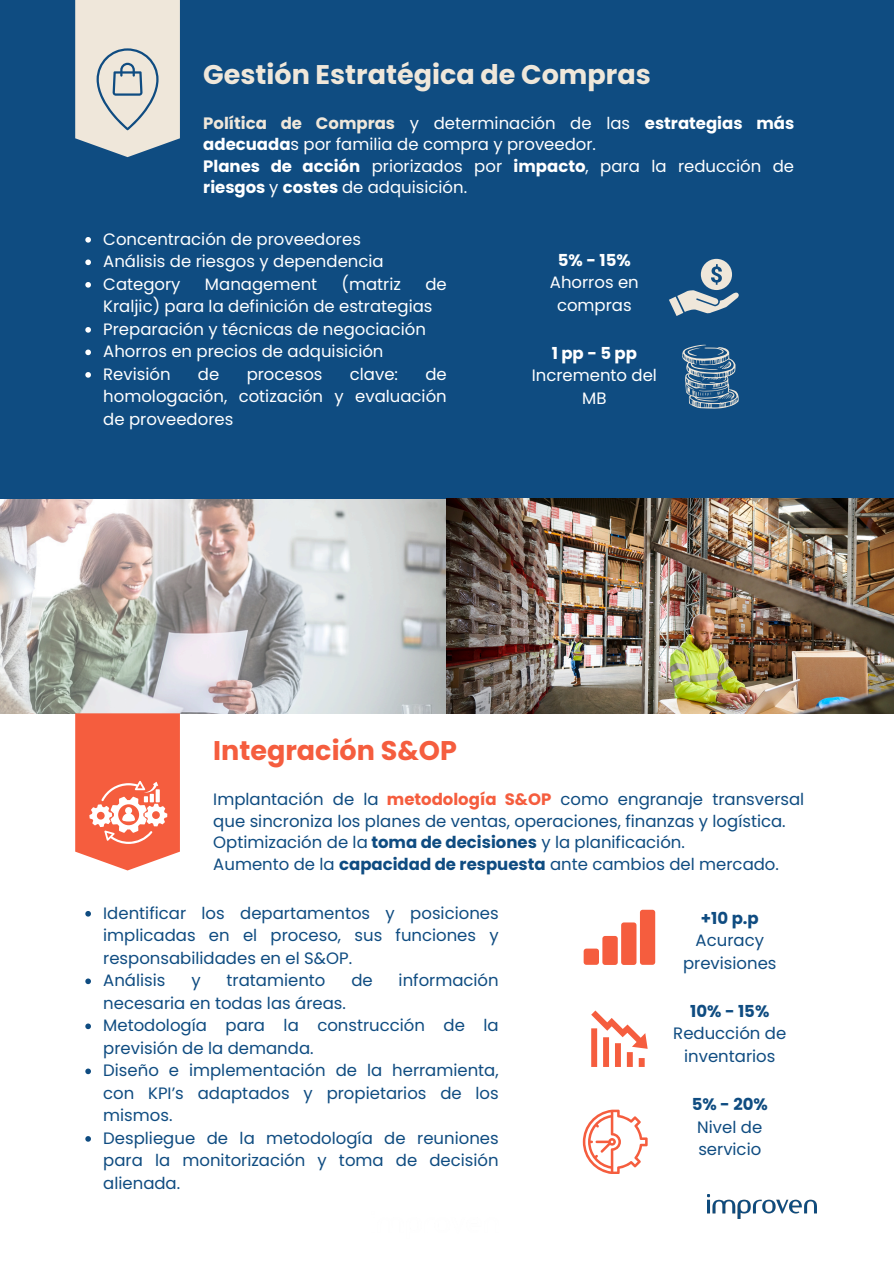
<style>
.page{position:relative;width:894px;height:1264px;background:#fff}
.page>*{position:absolute;margin:0;border:0;box-sizing:border-box;transform-origin:0 0}
.t1{font:700 27px "Poppins";color:#efe7da}
.t2{font:700 27px "Poppins";color:#f55d3e}
.t3{font:16.5px/22.5px "Poppins";color:#0f4c81}
.t4{font:16.5px/22.5px "Poppins";color:#fff}
.t5{font:700 16.5px "Poppins";color:#0f4c81}
.t6{font:700 16.5px "Poppins";color:#fff}
.s1{font-weight:700;color:#efe7da}
.s2{font-weight:700}
.s3{font-weight:700;color:#f55d3e}
</style>
<div class="page">
<img style="left:0;top:498px;width:893px;height:215px">
<div style="left:0;top:0;width:893px;height:498px;background:#0f4c81"></div>
<img style="left:707px;top:1194px;width:109px;height:24px">
<svg style="left:75px;top:0;width:105px;height:157px"></svg>
<svg style="left:669px;top:259px;width:69px;height:57px"></svg>
<svg style="left:682px;top:345px;width:56px;height:64px"></svg>
<svg style="left:75px;top:713px;width:105px;height:157px"></svg>
<svg style="left:583px;top:909px;width:72px;height:55px"></svg>
<svg style="left:591px;top:1010px;width:56px;height:56px"></svg>
<svg style="left:85px;top:237px;width:6px;height:6px"></svg>
<svg style="left:85px;top:259px;width:6px;height:6px"></svg>
<svg style="left:85px;top:282px;width:6px;height:6px"></svg>
<svg style="left:85px;top:327px;width:6px;height:6px"></svg>
<svg style="left:85px;top:349px;width:6px;height:6px"></svg>
<svg style="left:85px;top:372px;width:6px;height:6px"></svg>
<svg style="left:85px;top:911px;width:6px;height:5px"></svg>
<svg style="left:85px;top:978px;width:6px;height:6px"></svg>
<svg style="left:85px;top:1023px;width:6px;height:6px"></svg>
<svg style="left:85px;top:1068px;width:6px;height:6px"></svg>
<svg style="left:85px;top:1136px;width:6px;height:5px"></svg>
<svg style="left:582px;top:1109px;width:65px;height:64px"></svg>
<p class="t1" style="left:203px;top:55px;width:449px">Gestión Estratégica de Compras</p>
<p class="t4" style="left:203px;top:112px;width:592px;line-height:21.3px"><span class="s1">Política de Compras</span> y determinación de las <span class="s2">estrategias más adecuada</span>s por familia de compra y proveedor.</p>
<h1 class="t4" style="left:203px;top:155px;width:592px;line-height:21.3px"><span class="s2">Planes de acción</span> priorizados por <span class="s2">impacto</span>, para la reducción de <span class="s2">riesgos</span> y <span class="s2">costes</span> de adquisición.</h1>
<p class="t4" style="left:103px;top:228px;width:259px">Concentración de proveedores</p>
<p class="t4" style="left:103px;top:250px;width:282px">Análisis de riesgos y dependencia</p>
<p class="t4" style="left:103px;top:273px;width:79px">Category</p>
<p class="t4" style="left:205px;top:273px;width:114px">Management</p>
<p class="t4" style="left:341px;top:273px;width:61px">(matriz</p>
<p class="t6" style="left:557px;top:248px;width:74px">5% - 15%</p>
<p class="t4" style="left:549px;top:271px;width:90px;text-align:center">Ahorros en compras</p>
<p class="t6" style="left:551px;top:341px;width:87px">1pp-5pp</p>
<p class="t4" style="left:531px;top:364px;width:127px;text-align:center">Incremento del<br>MB</p>
<p class="t4" style="left:103px;top:273px;width:345px;text-indent:322px">de<br>Kraljic) para la definición de estrategias</p>
<p class="t4" style="left:103px;top:318px;width:324px">Preparación y técnicas de negociación</p>
<p class="t4" style="left:103px;top:340px;width:282px">Ahorros en precios de adquisición</p>
<p class="t4" style="left:103px;top:363px;width:69px">Revisión</p>
<p class="t4" style="left:198px;top:363px;width:23px">de</p>
<p class="t4" style="left:246px;top:363px;width:77px">procesos</p>
<p class="t4" style="left:350px;top:363px;width:50px">clave:</p>
<p class="t4" style="left:103px;top:363px;width:345px;text-align:justify;text-indent:322px">de homologación, cotización y evaluación de proveedores</p>
<p class="t2" style="left:213px;top:732px;width:245px">Integración S&amp;OP</p>
<p class="t3" style="left:213px;top:789px;width:592px;line-height:21.3px">Implantación de la <span class="s3">metodología S&amp;OP</span> como engranaje transversal que sincroniza los planes de ventas, operaciones, finanzas y logística.</p>
<p class="t3" style="left:213px;top:831px;width:473px">Optimización de la <span class="s2">toma de decisiones</span> y la planificación.</p>
<p class="t3" style="left:213px;top:852px;width:567px">Aumento de la <span class="s2">capacidad de respuesta</span> ante cambios del mercado.</p>
<p class="t3" style="left:103px;top:901px;width:397px;text-align:justify">Identificar los departamentos y posiciones implicadas en el proceso, sus funciones y responsabilidades en el S&amp;OP.</p>
<p class="t3" style="left:103px;top:969px;width:64px">Análisis</p>
<p class="t3" style="left:191px;top:969px;width:11px">y</p>
<p class="t3" style="left:226px;top:969px;width:100px">tratamiento</p>
<p class="t3" style="left:351px;top:969px;width:23px">de</p>
<p class="t3" style="left:398px;top:969px;width:102px">información</p>
<p class="t3" style="left:103px;top:991px;width:244px">necesaria en todas las áreas.</p>
<p class="t3" style="left:103px;top:1014px;width:397px">Metodología para la construcción de la previsión de la demanda.</p>
<h1 class="t3" style="left:103px;top:1059px;width:397px;text-align:justify">Diseño e implementación de la herramienta, con KPI’s adaptados y propietarios de los mismos.</h1>
<p class="t3" style="left:103px;top:1126px;width:397px;text-align:justify">Despliegue de la metodología de reuniones para la monitorización y toma de decisión alienada.</p>
<p class="t5" style="left:700px;top:906px;width:59px">+10 p.p</p>
<p class="t3" style="left:682px;top:929px;width:95px;text-align:center">Acuracy previsiones</p>
<p class="t5" style="left:690px;top:999px;width:81px">10% - 15%</p>
<p class="t3" style="left:673px;top:1022px;width:114px;text-align:center">Reducción de inventarios</p>
<p class="t5" style="left:691px;top:1092px;width:78px">5% - 20%</p>
<p class="t3" style="left:697px;top:1115px;width:66px">Nivel de servicio</p>
</div>
